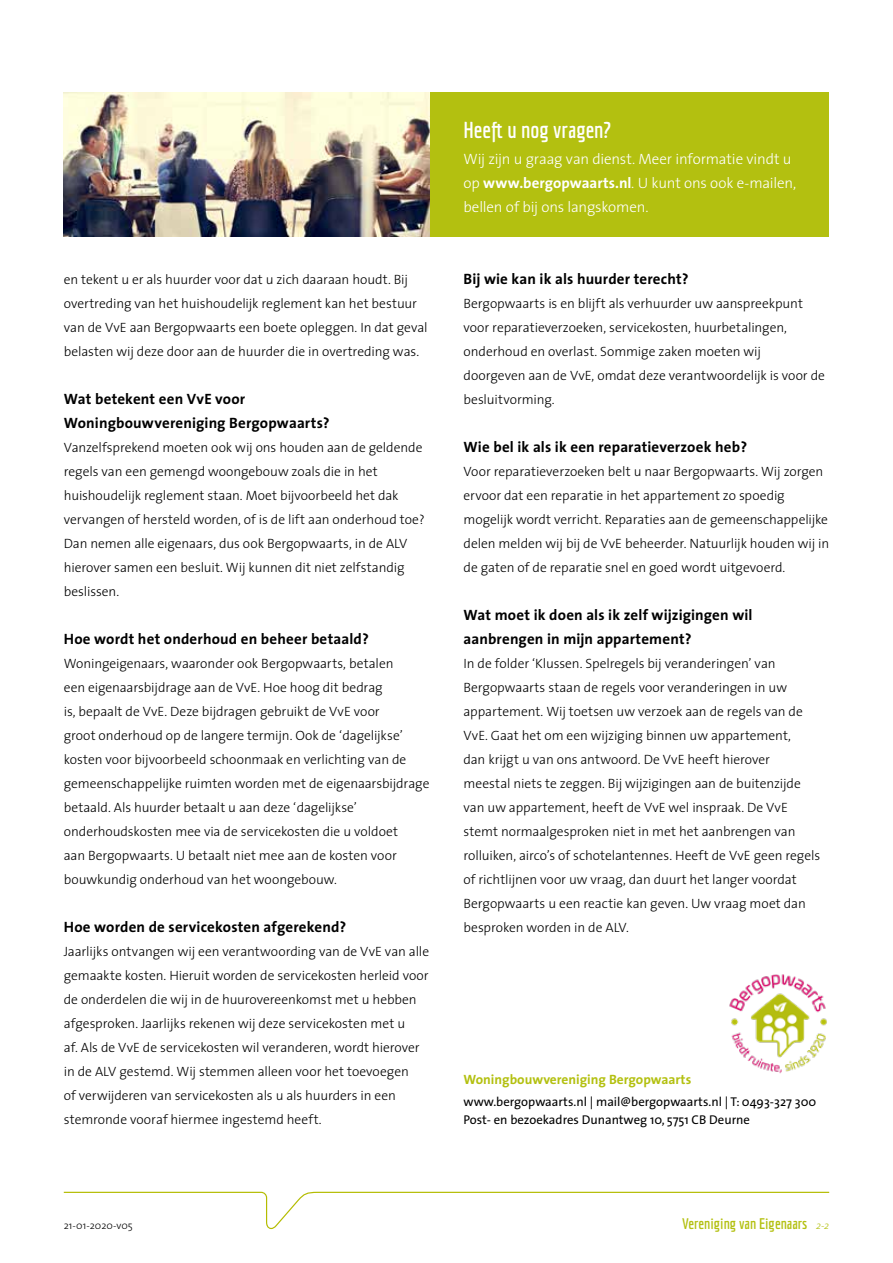
<style>
.page{position:relative;width:893px;height:1263px;background:#fff}
.page>*{position:absolute;margin:0;border:0;box-sizing:border-box;transform-origin:0 0}
.t1{font:700 22.5px "Economica";color:#fff}
.t2{font:700 15px/24px "The Sans";letter-spacing:.01em;color:#000}
.t3{font:300 15px/24px "The Sans";letter-spacing:-.015em;color:#fff}
.t4{font:700 15px "Economica";color:#b3c010}
.t5{font:300 13.5px/24px "The Sans";letter-spacing:-.005em;color:#000}
.t6{font:700 13.5px "The Sans";color:#b3c010}
.t7{font:12.75px/18px "The Sans";color:#000}
.t8{font:300 10.5px "The Sans";color:#000}
.s1{font-weight:700}
.s2{font-family:"The Sans";font-weight:300;font-style:italic;font-size:10.5px}
</style>
<div class="page">
<svg style="left:64px;top:1192px;width:765px;height:37px"></svg>
<div style="left:429px;top:92px;width:400px;height:144px;background:#b3c010"></div>
<img style="left:64px;top:92px;width:365px;height:144px">
<img style="left:729px;top:974px;width:98px;height:100px">
<p class="t5" style="left:64px;top:267px;width:365px">en tekent u er als huurder voor dat u zich daaraan houdt. Bij overtreding van het huishoudelijk reglement kan het bestuur van de VvE aan Bergopwaarts een boete opleggen. In dat geval belasten wij deze door aan de huurder die in overtreding was.</p>
<p class="t2" style="left:64px;top:387px;width:267px">Wat betekent een VvE voor<br>Woningbouwvereniging Bergopwaarts?</p>
<p class="t5" style="left:64px;top:435px;width:362px">Vanzelfsprekend moeten ook wij ons houden aan de geldende regels van een gemengd woongebouw zoals die in het huishoudelijk reglement staan. Moet bijvoorbeeld het dak vervangen of hersteld worden, of is de lift aan onderhoud toe?<br>Dan nemen alle eigenaars, dus ook Bergopwaarts, in de ALV hierover samen een besluit. Wij kunnen dit niet zelfstandig beslissen.</p>
<p class="t2" style="left:64px;top:627px;width:307px">Hoe wordt het onderhoud en beheer betaald?</p>
<p class="t5" style="left:64px;top:651px;width:367px">Woningeigenaars, waaronder ook Bergopwaarts, betalen<br>een eigenaarsbijdrage aan de VvE. Hoe hoog dit bedrag<br>is, bepaalt de VvE. Deze bijdragen gebruikt de VvE voor<br>groot onderhoud op de langere termijn. Ook de ‘dagelijkse’ kosten voor bijvoorbeeld schoonmaak en verlichting van de gemeenschappelijke ruimten worden met de eigenaarsbijdrage betaald. Als huurder betaalt u aan deze ‘dagelijkse’ onderhoudskosten mee via de servicekosten die u voldoet<br>aan Bergopwaarts. U betaalt niet mee aan de kosten voor bouwkundig onderhoud van het woongebouw.</p>
<p class="t2" style="left:64px;top:915px;width:284px">Hoe worden de servicekosten afgerekend?</p>
<p class="t5" style="left:64px;top:939px;width:367px">Jaarlijks ontvangen wij een verantwoording van de VvE van alle gemaakte kosten. Hieruit worden de servicekosten herleid voor de onderdelen die wij in de huurovereenkomst met u hebben afgesproken. Jaarlijks rekenen wij deze servicekosten met u<br>af. Als de VvE de servicekosten wil veranderen, wordt hierover in de ALV gestemd. Wij stemmen alleen voor het toevoegen<br>of verwijderen van servicekosten als u als huurders in een stemronde vooraf hiermee ingestemd heeft.</p>
<h1 class="t1" style="left:463px;top:117px;width:149px">Heeft u nog vragen?</h1>
<p class="t3" style="left:463px;top:147px;width:334px">Wij zijn u graag van dienst. Meer informatie vindt u op <span class="s1">www.bergopwaarts.nl</span>. U kunt ons ook e-mailen, bellen of bij ons langskomen.</p>
<p class="t2" style="left:463px;top:267px;width:227px">Bij wie kan ik als huurder terecht?</p>
<p class="t5" style="left:463px;top:291px;width:363px">Bergopwaarts is en blijft als verhuurder uw aanspreekpunt voor reparatieverzoeken, servicekosten, huurbetalingen, onderhoud en overlast. Sommige zaken moeten wij doorgeven aan de VvE, omdat deze verantwoordelijk is voor de besluitvorming.</p>
<p class="t2" style="left:463px;top:435px;width:285px">Wie bel ik als ik een reparatieverzoek heb?</p>
<p class="t5" style="left:463px;top:459px;width:367px">Voor reparatieverzoeken belt u naar Bergopwaarts. Wij zorgen ervoor dat een reparatie in het appartement zo spoedig mogelijk wordt verricht. Reparaties aan de gemeenschappelijke delen melden wij bij de VvE beheerder. Natuurlijk houden wij in de gaten of de reparatie snel en goed wordt uitgevoerd.</p>
<p class="t2" style="left:463px;top:603px;width:291px">Wat moet ik doen als ik zelf wijzigingen wil aanbrengen in mijn appartement?</p>
<p class="t5" style="left:463px;top:651px;width:358px">In de folder ‘Klussen. Spelregels bij veranderingen’ van Bergopwaarts staan de regels voor veranderingen in uw appartement. Wij toetsen uw verzoek aan de regels van de VvE. Gaat het om een wijziging binnen uw appartement,<br>dan krijgt u van ons antwoord. De VvE heeft hierover meestal niets te zeggen. Bij wijzigingen aan de buitenzijde van uw appartement, heeft de VvE wel inspraak. De VvE stemt normaalgesproken niet in met het aanbrengen van rolluiken, airco’s of schotelantennes. Heeft de VvE geen regels of richtlijnen voor uw vraag, dan duurt het langer voordat Bergopwaarts u een reactie kan geven. Uw vraag moet dan besproken worden in de ALV.</p>
<p class="t6" style="left:463px;top:1068px;width:229px">Woningbouwvereniging Bergopwaarts</p>
<p class="t7" style="left:463px;top:1093px;width:354px">www.bergopwaarts.nl | mail@bergopwaarts.nl | T: 0493-327 300<br>Post- en bezoekadres Dunantweg 10, 5751 CB Deurne</p>
<p class="t8" style="left:64px;top:1217px;width:71px">21-01-2020-v05</p>
<p class="t4" style="left:682px;top:1215px;width:149px">Vereniging van Eigenaars <span class="s2">2-2</span></p>
</div>
